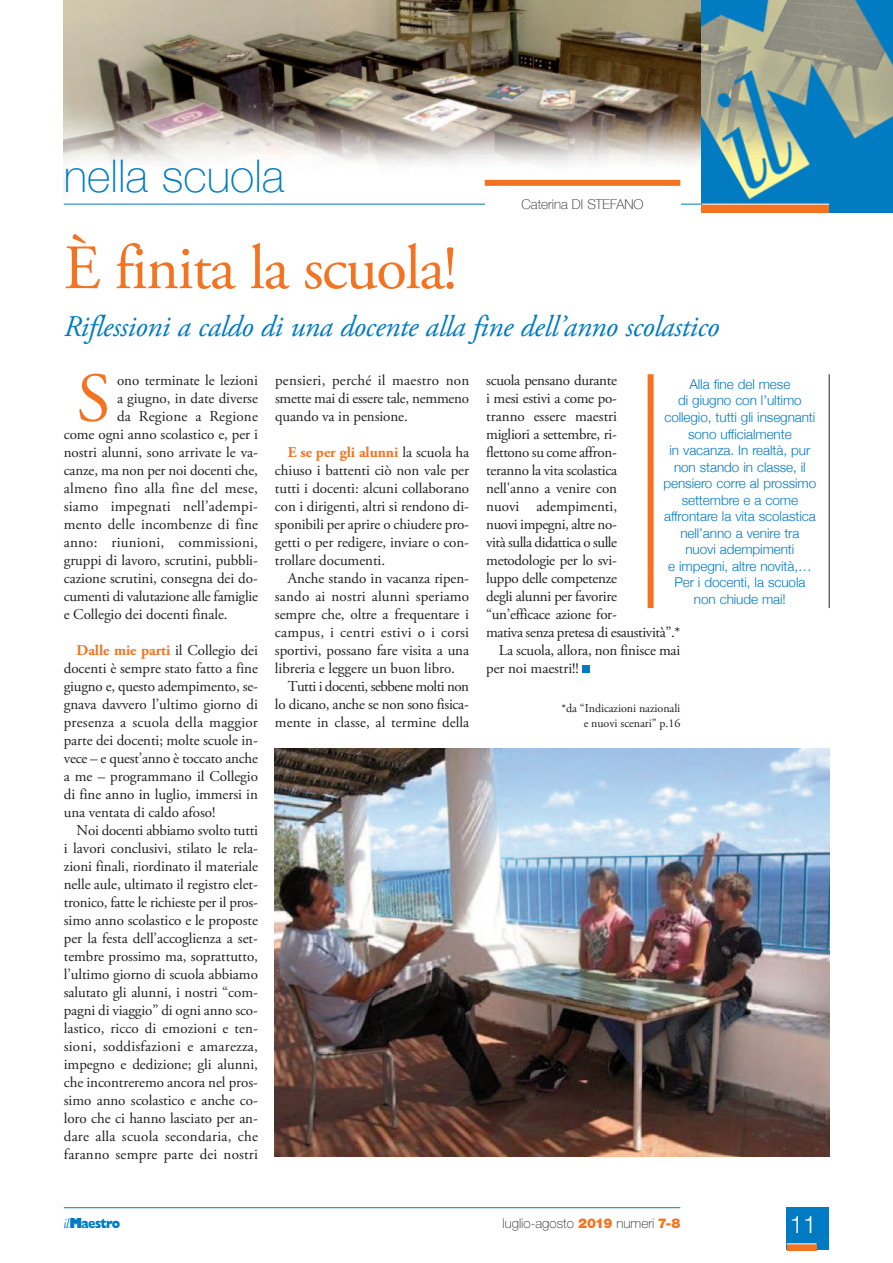
<style>
.page{position:relative;width:893px;height:1263px;background:#fff}
.page>*{position:absolute;margin:0;border:0;box-sizing:border-box;transform-origin:0 0}
.t1{font:69.45px "Adobe Garamond Pro";color:#f47321}
.t2{font:63px "Adobe Garamond Pro";letter-spacing:-.025em;color:#f47321}
.t3{font:100 45px "Helvetica Neue";color:#007bc3}
.t4{font:italic 30px "Adobe Garamond Pro";letter-spacing:-.015em;color:#007bc3}
.t5{font:300 24px "Helvetica Neue";color:#fff}
.t6{font:15px/18px "Adobe Garamond Pro";letter-spacing:-.005em;color:#231f20;text-align:justify}
.t7{font:15px "Adobe Garamond Pro";letter-spacing:.015em;color:#231f20}
.t8{font:15px "Adobe Garamond Pro";letter-spacing:-.025em;color:#231f20}
.t9{font:15px "Adobe Garamond Pro";letter-spacing:-.035em;color:#231f20}
.t10{font:15px "Adobe Garamond Pro";letter-spacing:-.03em;color:#231f20}
.t11{font:300 13.5px/16.5px "Helvetica Neue";letter-spacing:-.005em;color:#007bc3;text-align:center}
.t12{font:100 13.5px "Helvetica Neue";color:#231f20}
.t13{font:800 13.5px "Gill Sans";letter-spacing:-.055em;color:#007bc3;scale:.9 1}
.t14{font:12px/15px "Adobe Garamond Pro";letter-spacing:-.005em;color:#231f20;text-align:right}
.s1{font-weight:700;color:#f47321}
.s2{font-family:"Bodoni";font-weight:400;font-style:italic}
.s3{font-style:inherit}
.s4{font-weight:900;color:#f47321}
</style>
<div class="page">
<hr style="left:64px;top:1207px;width:616px;height:1px;background:#007bc3">
<div style="left:787px;top:1208px;width:42px;height:42px;background:#007bc3"></div>
<div style="left:787px;top:1244px;width:29px;height:6px;background:#f47321"></div>
<svg style="left:787px;top:1243px;width:29px;height:1px"></svg>
<img style="left:64px;top:0;width:638px;height:213px">
<img style="left:702px;top:0;width:191px;height:213px">
<div style="left:702px;top:204px;width:127px;height:9px;background:#f47321"></div>
<hr style="left:702px;top:204px;width:127px;height:1px;background:#fff">
<div style="left:582px;top:665px;width:8px;height:8px;background:#007bc3"></div>
<hr style="left:829px;top:374px;width:1px;height:234px;background:#231f20">
<div style="left:648px;top:374px;width:6px;height:234px;background:#f47321"></div>
<hr style="left:64px;top:204px;width:638px;height:1px;background:#007bc3">
<div style="left:485px;top:183px;width:195px;height:42px;background:#fff"></div>
<div style="left:485px;top:180px;width:195px;height:6px;background:#f47321"></div>
<img style="left:275px;top:748px;width:554px;height:409px">
<h3 class="t3" style="left:64px;top:149px;width:222px">nella scuola</h3>
<p class="t12" style="left:522px;top:196px;width:123px">caterina Di stEfAno</p>
<h2 class="t2" style="left:64px;top:243px;width:395px">È finita la scuola!</h2>
<h3 class="t4" style="left:64px;top:315px;width:657px">Riflessioni a caldo di una docente alla fine dell’anno scolastico</h3>
<p class="t11" style="left:663px;top:376px;width:154px">Alla fine del mese<br>di giugno con l’ultimo collegio, tutti gli insegnanti sono ufficialmente<br>in vacanza. in realtà, pur non stando in classe, il pensiero corre al prossimo settembre e a come affrontare la vita scolastica nell’anno a venire tra nuovi adempimenti<br>e impegni, altre novità,…<br>Per i docenti, la scuola non chiude mai!</p>
<h1 class="t1" style="left:77px;top:371px;width:35px">S</h1>
<p class="t6" style="left:117px;top:372px;width:142px">ono terminate le lezioni</p>
<p class="t6" style="left:275px;top:372px;width:196px">pensieri, perché il maestro non smette mai di essere tale, nemmeno quando va in pensione.</p>
<p class="t6" style="left:275px;top:444px;width:196px;text-indent:13px"><span class="s1">E se per gli alunni</span> la scuola ha chiuso i battenti ciò non vale per tutti i docenti: alcuni collaborano con i dirigenti, altri si rendono di&shy;sponibili per aprire o chiudere pro&shy;getti o per redigere, inviare o con&shy;trollare documenti.</p>
<p class="t6" style="left:288px;top:570px;width:183px">Anche stando in vacanza ripen-</p>
<p class="t6" style="left:275px;top:588px;width:196px">sando ai nostri alunni speriamo</p>
<p class="t6" style="left:275px;top:606px;width:196px">sempre che, oltre a frequentare i</p>
<p class="t7" style="left:275px;top:626px;width:196px">campus, i centri estivi o i corsi</p>
<p class="t6" style="left:275px;top:642px;width:196px">sportivi, possano fare visita a una</p>
<p class="t6" style="left:275px;top:660px;width:182px">libreria e leggere un buon libro.</p>
<p class="t9" style="left:288px;top:680px;width:183px">Tutti i docenti, sebbene molti non</p>
<p class="t6" style="left:275px;top:696px;width:195px">lo dicano, anche se non sono fisica-</p>
<p class="t6" style="left:275px;top:714px;width:196px">mente in classe, al termine della</p>
<p class="t6" style="left:486px;top:372px;width:132px">scuola pensano durante</p>
<p class="t6" style="left:486px;top:390px;width:132px">i mesi estivi a come po-</p>
<p class="t6" style="left:486px;top:408px;width:132px">tranno essere maestri</p>
<p class="t6" style="left:486px;top:426px;width:132px">migliori a settembre, ri-</p>
<p class="t8" style="left:486px;top:446px;width:132px">flettono su come affron-</p>
<p class="t6" style="left:486px;top:462px;width:132px">teranno la vita scolastica</p>
<p class="t6" style="left:486px;top:480px;width:132px">nell'anno a venire con</p>
<p class="t6" style="left:486px;top:498px;width:132px">nuovi adempimenti,</p>
<p class="t8" style="left:486px;top:518px;width:132px">nuovi impegni, altre no-</p>
<p class="t10" style="left:486px;top:536px;width:132px">vità sulla didattica o sulle</p>
<p class="t6" style="left:486px;top:552px;width:132px">metodologie per lo svi-</p>
<p class="t6" style="left:486px;top:570px;width:132px">luppo delle competenze</p>
<p class="t6" style="left:486px;top:588px;width:132px">degli alunni per favorire</p>
<p class="t6" style="left:486px;top:606px;width:132px">“un’efficace azione for-</p>
<p class="t8" style="left:486px;top:626px;width:196px">mativa senza pretesa di esaustività”.*</p>
<p class="t6" style="left:499px;top:642px;width:183px">La scuola, allora, non finisce mai</p>
<p class="t6" style="left:486px;top:660px;width:94px">per noi maestri!!</p>
<p class="t14" style="left:561px;top:701px;width:120px">*da “Indicazioni nazionali e nuovi scenari” p.16</p>
<p class="t6" style="left:117px;top:390px;width:142px">a giugno, in date diverse</p>
<p class="t7" style="left:117px;top:410px;width:142px">da Regione a Regione</p>
<p class="t6" style="left:64px;top:426px;width:196px">come ogni anno scolastico e, per i</p>
<p class="t6" style="left:64px;top:444px;width:196px">nostri alunni, sono arrivate le va-</p>
<p class="t6" style="left:64px;top:462px;width:196px">canze, ma non per noi docenti che,</p>
<p class="t7" style="left:64px;top:482px;width:196px">almeno fino alla fine del mese,</p>
<p class="t7" style="left:64px;top:500px;width:196px">siamo impegnati nell’adempi-</p>
<p class="t6" style="left:64px;top:516px;width:196px">mento delle incombenze di fine</p>
<p class="t7" style="left:64px;top:536px;width:196px">anno: riunioni, commissioni,</p>
<p class="t6" style="left:64px;top:552px;width:196px">gruppi di lavoro, scrutini, pubbli-</p>
<p class="t6" style="left:64px;top:570px;width:196px">cazione scrutini, consegna dei do-</p>
<p class="t6" style="left:64px;top:588px;width:196px">cumenti di valutazione alle famiglie</p>
<p class="t6" style="left:64px;top:606px;width:165px">e Collegio dei docenti finale.</p>
<p class="t6" style="left:64px;top:642px;width:196px;text-indent:13px"><span class="s1">Dalle mie parti</span> il Collegio dei docenti è sempre stato fatto a fine giugno e, questo adempimento, se&shy;gnava davvero l’ultimo giorno di presenza a scuola della maggior parte dei docenti; molte scuole in&shy;vece – e quest’anno è toccato anche a me – programmano il Collegio di fine anno in luglio, immersi in una ventata di caldo afoso!</p>
<p class="t6" style="left:64px;top:822px;width:196px;text-indent:13px">Noi docenti abbiamo svolto tutti i lavori conclusivi, stilato le rela&shy;zioni finali, riordinato il materiale nelle aule, ultimato il registro elet&shy;tronico, fatte le richieste per il pros&shy;simo anno scolastico e le proposte per la festa dell’accoglienza a set&shy;tembre prossimo ma, soprattutto, l’ultimo giorno di scuola abbiamo salutato gli alunni, i nostri “com&shy;pagni di viaggio” di ogni anno sco&shy;lastico, ricco di emozioni e ten&shy;sioni, soddisfazioni e amarezza, impegno e dedizione; gli alunni, che incontreremo ancora nel pros&shy;simo anno scolastico e anche co&shy;loro che ci hanno lasciato per an&shy;dare alla scuola secondaria, che faranno sempre parte dei nostri</p>
<p class="t13" style="left:64px;top:1218px;width:64px"><span class="s2">il</span><span class="s3">M</span>aestro</p>
<p class="t12" style="left:502px;top:1218px;width:179px">luglio-agosto <span class="s4">2019</span> numeri <span class="s4">7-8</span></p>
<h3 class="t5" style="left:790px;top:1210px;width:28px">11</h3>
</div>
